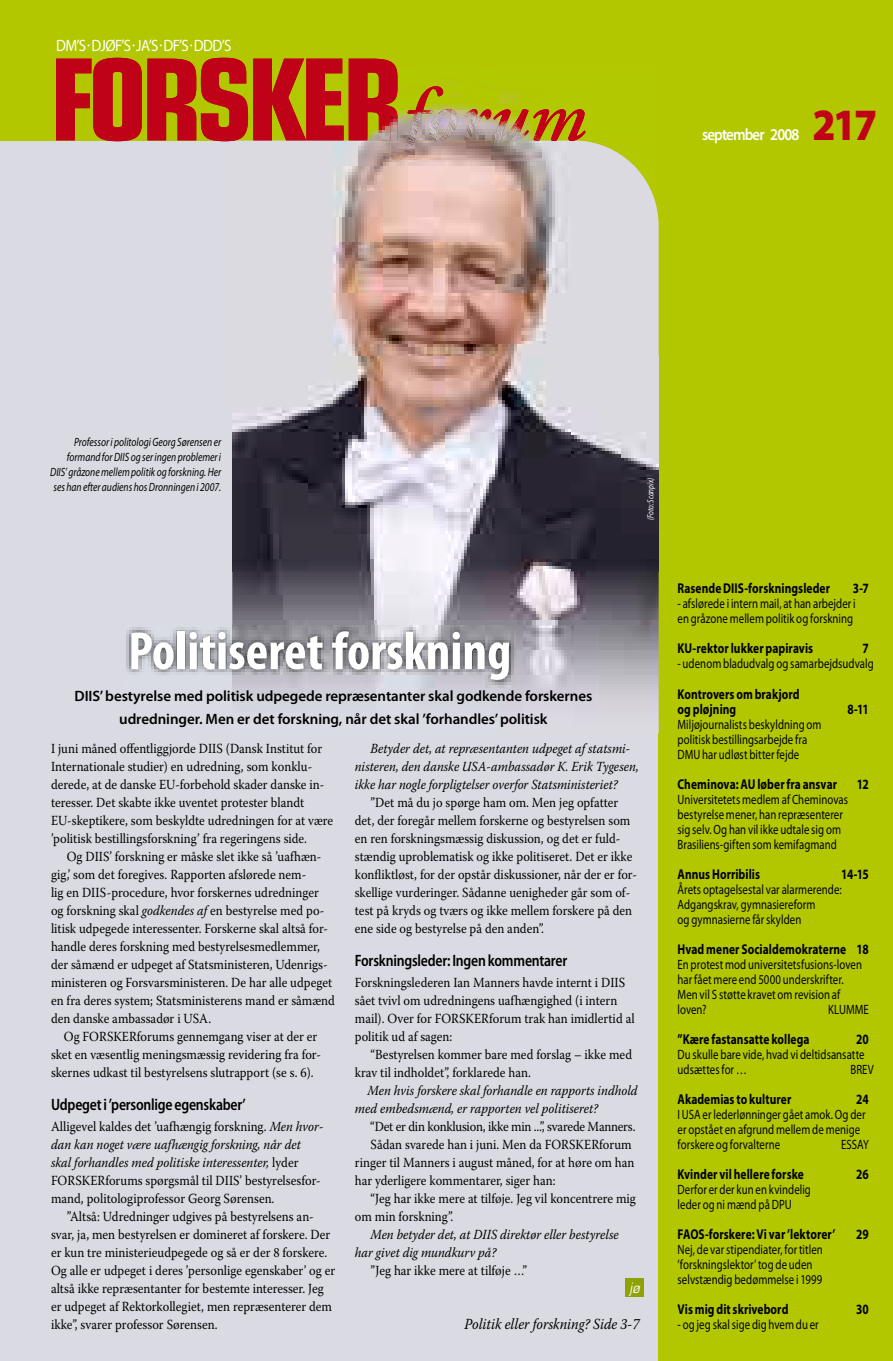
<style>
.page{position:relative;width:893px;height:1361px;background:#dadbe2}
.page>*{position:absolute;margin:0;border:0;box-sizing:border-box;transform-origin:0 0}
.t1{font:700 condensed 54px "Myriad Pro";color:#fff}
.t2{font:900 45px "Myriad Pro";color:#bf0218;scale:.9 1}
.t3{font:600 semi-condensed 16.5px "Myriad Pro";letter-spacing:-.015em;color:#000;scale:.9 1}
.t4{font:16.5px "Myriad Pro";letter-spacing:-.04em;color:#fff;scale:.9 1}
.t5{font:600 16.5px "Myriad Pro";letter-spacing:-.06em;color:#fff;scale:.9 1}
.t6{font:italic 15.3px "Warnock Pro";color:#000;scale:.9 1}
.t7{font:600 15px/22.5px "Myriad Pro";letter-spacing:-.005em;color:#000;text-align:center}
.t8{font:700 14.25px/15px "Myriad Pro";letter-spacing:.01em;color:#000;scale:.8 1}
.t9{font:13.8px/18px "Warnock Pro";color:#000;scale:.9 1}
.t10{font:italic 13.8px/18px "Warnock Pro";color:#000;scale:.9 1}
.t11{font:13.8px "Warnock Pro";letter-spacing:-.02em;color:#000;scale:.9 1}
.t12{font:italic 13.8px "Eurostile LT Std";color:#fff;scale:.9 1}
.t13{font:13.5px/15px "Myriad Pro";letter-spacing:.005em;color:#000;scale:.8 1}
.t14{font:italic 12px/15px "Myriad Pro";color:#000;text-align:right;scale:.8 1}
.t15{font:italic 9px "Myriad Pro";color:#fff;scale:.8 1}
.s1{font-style:italic}
</style>
<div class="page">
<div style="left:659px;top:135px;width:234px;height:1226px;background:#b2c700"></div>
<div style="left:0;top:0;width:893px;height:140px;background:#b2c700"></div>
<img style="left:232px;top:131px;width:427px;height:494px">
<img style="left:499px;top:625px;width:160px;height:108px">
<img style="left:585px;top:140px;width:74px;height:86px">
<svg style="left:56px;top:58px;width:529px;height:102px"></svg>
<div style="left:625px;top:1279px;width:19px;height:18px;background:#8ea204"></div>
<img style="left:126px;top:625px;width:390px;height:62px">
<p class="t4" style="left:56px;top:35px;width:196px">DM’S · DJØF’S · JA’S · DF’S · DDD’S</p>
<p class="t5" style="left:702px;top:124px;width:110px">september 2008</p>
<h2 class="t2" style="left:812px;top:100px;width:73px">217</h2>
<p class="t14" style="left:50px;top:435px;width:215px">Professor i politologi Georg Sørensen er formand for DIIS og ser ingen problemer i DIIS’ gråzone mellem politik og forskning. Her ses han efter audiens hos Dronningen i 2007.</p>
<p class="t15" style="left:645px;top:520px;width:55px;rotate:-90deg">(Foto: Scanpix)</p>
<h1 class="t1" style="left:128px;top:617px;width:384px">Politiseret forskning</h1>
<p class="t7" style="left:75px;top:684px;width:519px">DIIS’ bestyrelse med politisk udpegede repræsentanter skal godkende forskernes udredninger. Men er det forskning, når det skal ’forhandles’ politisk</p>
<p class="t9" style="left:51px;top:739px;width:315px">I juni måned offentliggjorde DIIS (Dansk Institut for Internationale studier) en udredning, som konklu&shy;derede, at de danske EU-forbehold skader danske in&shy;teresser. Det skabte ikke uventet protester blandt EU-skeptikere, som beskyldte udredningen for at være ’politisk bestillingsforskning’ fra regeringens side.</p>
<p class="t9" style="left:51px;top:847px;width:317px;text-indent:16px">Og DIIS’ forskning er måske slet ikke så ’uafhæn&shy;gig,’ som det foregives. Rapporten afslørede nem-<br>lig en DIIS-procedure, hvor forskernes udredninger og forskning skal <span class="s1">godkendes af</span> en bestyrelse med po&shy;litisk udpegede interessenter. Forskerne skal altså for&shy;handle deres forskning med bestyrelsesmedlemmer, der såmænd er udpeget af Statsministeren, Udenrigs&shy;ministeren og Forsvarsministeren. De har alle udpeget en fra deres system; Statsministerens mand er såmænd den danske ambassadør i USA.</p>
<p class="t9" style="left:51px;top:1026px;width:301px;text-indent:13px">Og FORSKERforums gennemgang viser at der er sket en væsentlig meningsmæssig revidering fra for&shy;skernes udkast til bestyrelsens slutrapport (se s. 6).</p>
<p class="t3" style="left:51px;top:1095px;width:218px">Udpeget i ’personlige egenskaber’</p>
<p class="t9" style="left:51px;top:1117px;width:304px">Alligevel kaldes det ’uafhængig forskning. <span class="s1">Men hvor&shy;dan kan noget være uafhængig forskning, når det skal forhandles med politiske interessenter,</span> lyder FORSKER forums spørgsmål til DIIS’ bestyrelsesfor&shy;mand, politologiprofessor Georg Sørensen.</p>
<p class="t9" style="left:51px;top:1207px;width:317px;text-indent:16px">”Altså: Udredninger udgives på bestyrelsens an&shy;svar, ja, men bestyrelsen er domineret af forskere. Der er kun tre ministerieudpegede og så er der 8 forskere.<br>Og alle er udpeget i deres ’personlige egenskaber’ og er altså ikke repræsentanter for bestemte interesser. Jeg er udpeget af Rektorkollegiet, men repræsenterer dem ikke”, svarer professor Sørensen.</p>
<p class="t10" style="left:355px;top:739px;width:317px;text-indent:16px">Betyder det, at repræsentanten udpeget af statsmi&shy;nisteren, den danske USA-ambassadør K. Erik Tygesen, ikke har nogle forpligtelser overfor Statsministeriet?</p>
<p class="t9" style="left:355px;top:793px;width:315px;text-indent:16px">”Det må du jo spørge ham om. Men jeg opfatter det, der foregår mellem forskerne og bestyrelsen som en ren forskningsmæssig diskussion, og det er fuld&shy;stændig uproblematisk og ikke politiseret. Det er ikke konfliktløst, for der opstår diskussioner, når der er for&shy;skellige vurderinger. Sådanne uenigheder går som of&shy;test på kryds og tværs og ikke mellem forskere på den ene side og bestyrelse på den anden”.</p>
<p class="t3" style="left:355px;top:951px;width:238px">Forskningsleder: Ingen kommentarer</p>
<p class="t9" style="left:355px;top:973px;width:312px">Forskningslederen Ian Manners havde internt i DIIS sået tvivl om udredningens uafhængighed (i intern mail). Over for FORSKERforum trak han imidlertid al politik ud af sagen:</p>
<p class="t9" style="left:355px;top:1045px;width:310px;text-indent:16px">“Bestyrelsen kommer bare med forslag – ikke med krav til indholdet”, forklarede han.</p>
<p class="t10" style="left:355px;top:1081px;width:316px;text-indent:13px">Men hvis forskere skal forhandle en rapports indhold med embedsmænd, er rapporten vel politiseret?</p>
<p class="t11" style="left:370px;top:1117px;width:296px">“Det er din konklusion, ikke min ...”, svarede Manners.</p>
<p class="t9" style="left:371px;top:1135px;width:292px">Sådan svarede han i juni. Men da FORSKERforum</p>
<p class="t9" style="left:355px;top:1153px;width:312px">ringer til Manners i august måned, for at høre om han</p>
<p class="t9" style="left:355px;top:1171px;width:225px">har yderligere kommentarer, siger han:</p>
<p class="t9" style="left:371px;top:1189px;width:296px">“Jeg har ikke mere at tilføje. Jeg vil koncentrere mig</p>
<p class="t9" style="left:355px;top:1207px;width:111px">om min forskning”.</p>
<p class="t10" style="left:355px;top:1224px;width:295px;text-indent:16px">Men betyder det, at DIIS direktør eller bestyrelse har givet dig mundkurv på?</p>
<p class="t9" style="left:371px;top:1260px;width:176px">”Jeg har ikke mere at tilføje …”</p>
<p class="t12" style="left:630px;top:1279px;width:13px">jø</p>
<p class="t6" style="left:464px;top:1314px;width:196px">Politik eller forskning? Side 3-7</p>
<p class="t8" style="left:677px;top:581px;width:192px">Rasende DIIS-forskningsleder</p>
<p class="t8" style="left:853px;top:581px;width:21px">3-7</p>
<p class="t13" style="left:677px;top:596px;width:224px">- afslørede i intern mail, at han arbejder i en gråzone mellem politik og forskning</p>
<p class="t8" style="left:677px;top:641px;width:171px">KU-rektor lukker papiravis</p>
<p class="t8" style="left:862px;top:641px;width:9px">7</p>
<p class="t13" style="left:677px;top:656px;width:247px">- udenom bladudvalg og samarbejdsudvalg</p>
<p class="t8" style="left:677px;top:686px;width:154px">Kontrovers om brakjord og pløjning</p>
<p class="t8" style="left:847px;top:701px;width:28px">8-11</p>
<p class="t13" style="left:677px;top:716px;width:182px">Miljøjournalists beskyldning om politisk bestillingsarbejde fra<br>DMU har udløst bitter fejde</p>
<p class="t8" style="left:677px;top:776px;width:201px">Cheminova: AU løber fra ansvar</p>
<p class="t8" style="left:857px;top:776px;width:17px">12</p>
<p class="t13" style="left:677px;top:791px;width:215px">Universitetets medlem af Cheminovas bestyrelse mener, han repræsenterer sig selv. Og han vil ikke udtale sig om Brasiliens-giften som kemifagmand</p>
<p class="t8" style="left:677px;top:866px;width:105px">Annus Horribilis</p>
<p class="t8" style="left:841px;top:866px;width:36px">14-15</p>
<p class="t13" style="left:677px;top:881px;width:207px">Årets optagelsestal var alarmerende:<br>Adgangskrav, gymnasiereform<br>og gymnasierne får skylden</p>
<p class="t8" style="left:677px;top:941px;width:241px">Hvad mener Socialdemokraterne 18</p>
<p class="t13" style="left:677px;top:956px;width:232px">En protest mod universitetsfusions-loven har fået mere end 5000 underskrifter.<br>Men vil S støtte kravet om revision af loven?</p>
<p class="t13" style="left:828px;top:1001px;width:52px">KLUMME</p>
<p class="t8" style="left:677px;top:1031px;width:167px">”Kære fastansatte kollega</p>
<p class="t8" style="left:856px;top:1031px;width:17px">20</p>
<p class="t13" style="left:677px;top:1046px;width:235px">Du skulle bare vide, hvad vi deltidsansatte udsættes for …</p>
<p class="t13" style="left:850px;top:1061px;width:31px">BREV</p>
<p class="t8" style="left:677px;top:1091px;width:144px">Akademias to kulturer</p>
<p class="t8" style="left:856px;top:1091px;width:17px">24</p>
<p class="t13" style="left:677px;top:1106px;width:237px">I USA er lederlønninger gået amok. Og der er opstået en afgrund mellem de menige forskere og forvalterne</p>
<p class="t13" style="left:841px;top:1136px;width:36px">ESSAY</p>
<p class="t8" style="left:677px;top:1166px;width:159px">Kvinder vil hellere forske</p>
<p class="t8" style="left:856px;top:1166px;width:17px">26</p>
<p class="t13" style="left:677px;top:1181px;width:168px">Derfor er der kun en kvindelig leder og ni mænd på DPU</p>
<p class="t8" style="left:677px;top:1226px;width:199px">FAOS-forskere: Vi var ’lektorer’</p>
<p class="t8" style="left:856px;top:1226px;width:17px">29</p>
<p class="t13" style="left:677px;top:1241px;width:183px">Nej, de var stipendiater, for titlen ’forskningslektor’ tog de uden selvstændig bedømmelse i 1999</p>
<p class="t8" style="left:677px;top:1301px;width:140px">Vis mig dit skrivebord</p>
<p class="t8" style="left:856px;top:1301px;width:17px">30</p>
<p class="t13" style="left:677px;top:1316px;width:178px">- og jeg skal sige dig hvem du er</p>
</div>
